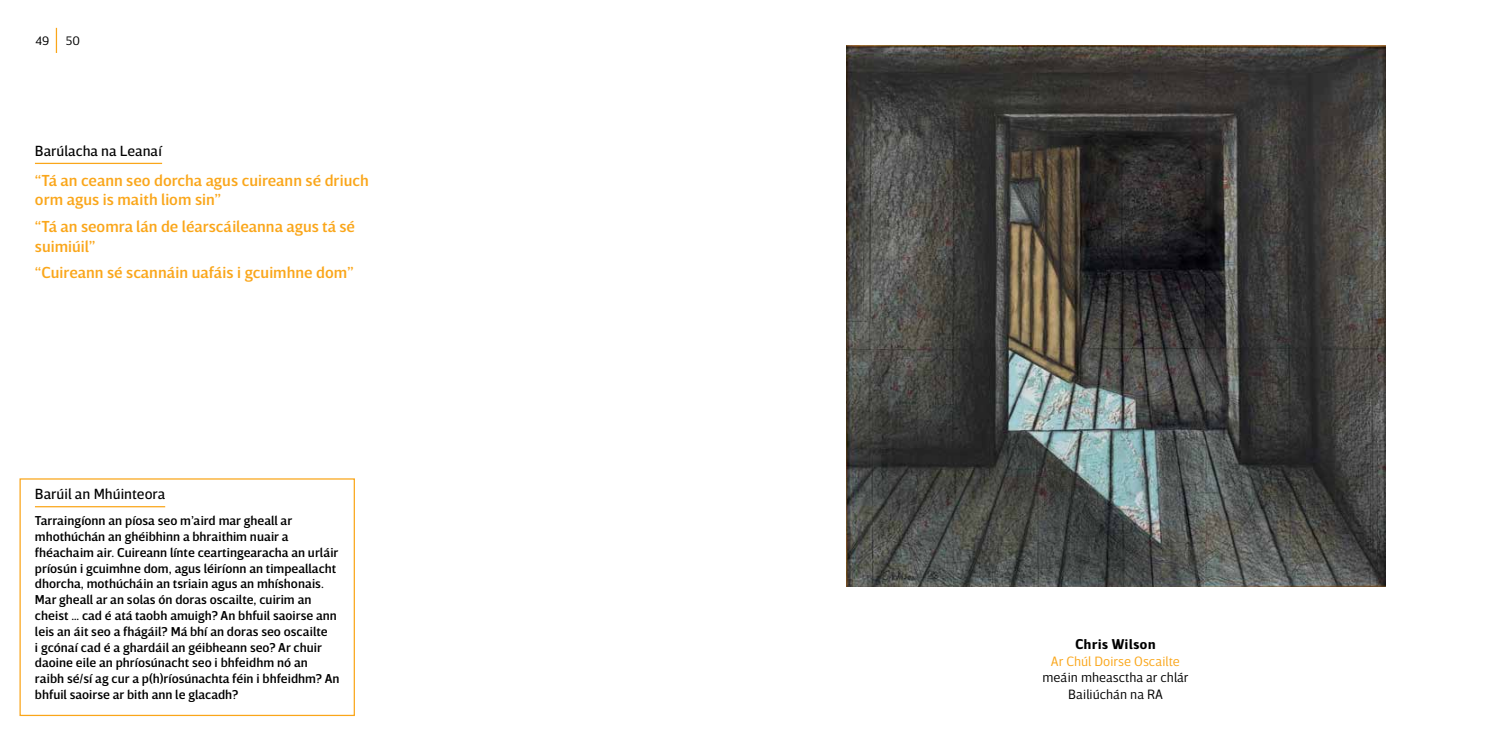
<style>
.page{position:relative;width:1489px;height:745px;background:#fff}
.page>*{position:absolute;margin:0;border:0;box-sizing:border-box;transform-origin:0 0}
.t1{font:500 16.25px/19.5px "Breve Sans Text";color:#faa61a}
.t2{font:15px "Breve Sans Text";color:#000}
.t3{font:300 13.75px/16.5px "Breve Sans Text";color:#000;text-align:center}
.t4{font:300 13.75px "Breve Sans Text";color:#faa61a}
.t5{font:700 13.75px "Breve Sans Title";letter-spacing:.05em;color:#000}
.t6{font:500 13.12px/15.8px "Breve Sans Text";color:#000}
.t7{font:300 12.5px "Breve Sans Text";color:#000}
</style>
<div class="page">
<img style="left:846px;top:46px;width:539px;height:540px">
<hr style="left:35px;top:163px;width:127px;height:1px;background:#faa61a">
<hr style="left:35px;top:505px;width:130px;height:2px;background:#faa61a">
<div style="left:19px;top:478px;width:336px;height:237px;border:1px solid #faa61a"></div>
<svg style="left:56px;top:28px;width:1px;height:25px"></svg>
<p class="t7" style="left:35px;top:33px;width:15px">49</p>
<p class="t7" style="left:66px;top:33px;width:16px">50</p>
<p class="t2" style="left:35px;top:142px;width:129px">Barúlacha na Leanaí</p>
<p class="t1" style="left:35px;top:171px;width:335px">“Tá an ceann seo dorcha agus cuireann sé driuch orm agus is maith liom sin”</p>
<p class="t1" style="left:35px;top:217px;width:321px">“Tá an seomra lán de léarscáileanna agus tá sé suimiúil”</p>
<p class="t1" style="left:35px;top:263px;width:320px">“Cuireann sé scannáin uafáis i gcuimhne dom”</p>
<p class="t2" style="left:35px;top:485px;width:132px">Barúil an Mhúinteora</p>
<p class="t6" style="left:35px;top:513px;width:306px">Tarraingíonn an píosa seo m’aird mar gheall ar mhothúchán an ghéibhinn a bhraithim nuair a fhéachaim air. Cuireann línte ceartingearacha an urláir príosún i gcuimhne dom, agus léiríonn an timpeallacht dhorcha, mothúcháin an tsriain agus an mhíshonais.<br>Mar gheall ar an solas ón doras oscailte, cuirim an cheist … cad é atá taobh amuigh? An bhfuil saoirse ann leis an áit seo a fhágáil? Má bhí an doras seo oscailte<br>i gcónaí cad é a ghardáil an géibheann seo? Ar chuir daoine eile an phríosúnacht seo i bhfeidhm nó an raibh sé/sí ag cur a p(h)ríosúnachta féin i bhfeidhm? An bhfuil saoirse ar bith ann le glacadh?</p>
<p class="t5" style="left:1075px;top:636px;width:82px">Chris Wilson</p>
<p class="t4" style="left:1050px;top:653px;width:130px">Ar Chúl Doirse Oscailte</p>
<p class="t3" style="left:1042px;top:669px;width:148px">meáin mheasctha ar chlár<br>Bailiúchán na RA</p>
</div>
